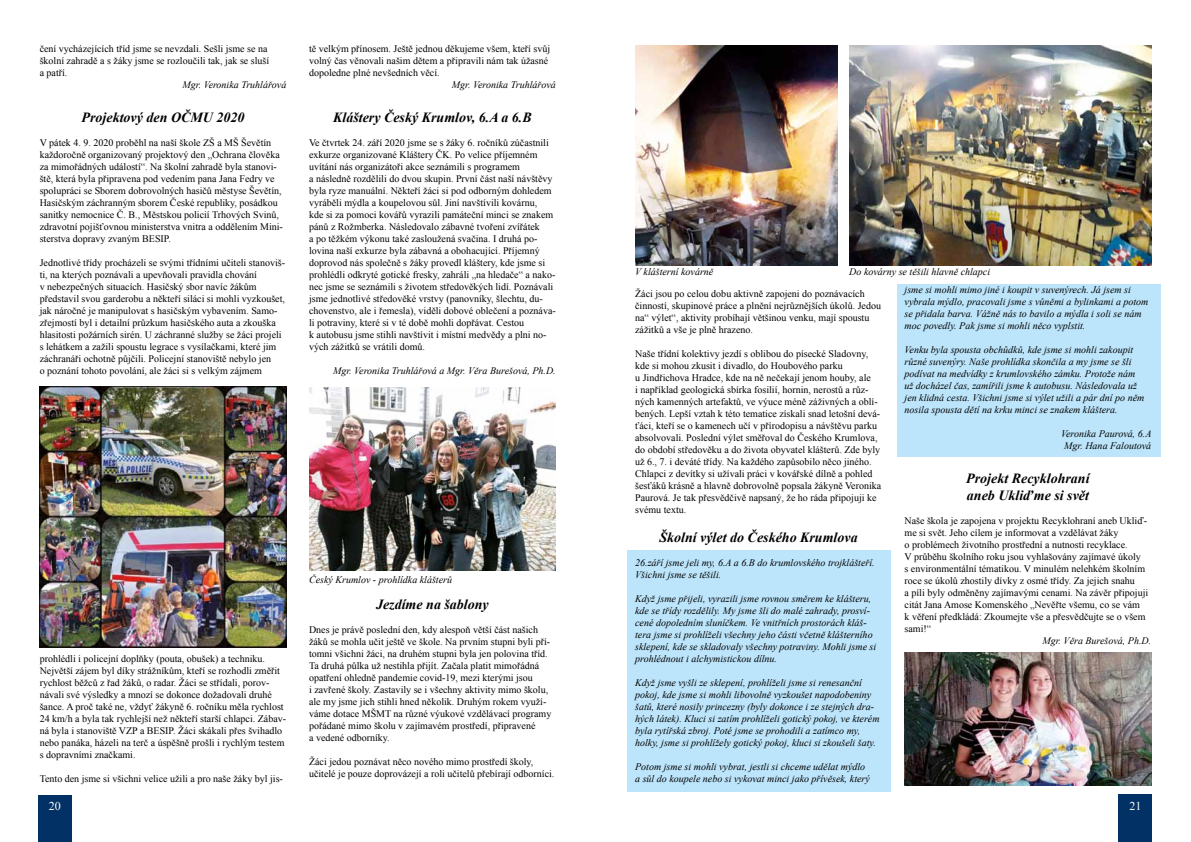
<style>
.page{position:relative;width:1191px;height:842px;background:#fff}
.page>*{position:absolute;margin:0;border:0;box-sizing:border-box;transform-origin:0 0}
.t1{font:italic 700 14px/16.8px "Times New Roman";color:#000}
.t2{font:12px "Times New Roman";color:#fff}
.t3{font:10px/12px "Times New Roman";color:#000}
.t4{font:italic 10px/12px "Times New Roman";color:#000}
</style>
<div class="page">
<div style="left:38px;top:795px;width:34px;height:47px;background:#023265"></div>
<div style="left:1118px;top:794px;width:34px;height:48px;background:#023265"></div>
<div style="left:896px;top:284px;width:264px;height:173px;background:#bce4fa"></div>
<div style="left:627px;top:550px;width:263px;height:242px;background:#bce4fa"></div>
<img style="left:40px;top:387px;width:246px;height:260px">
<img style="left:309px;top:388px;width:247px;height:182px">
<img style="left:635px;top:45px;width:202px;height:220px">
<img style="left:849px;top:46px;width:302px;height:219px">
<img style="left:904px;top:652px;width:247px;height:133px">
<p class="t3" style="left:40px;top:43px;width:231px">čení vycházejících tříd jsme se nevzdali. Sešli jsme se na školní zahradě a s žáky jsme se rozloučili tak, jak se sluší a patří.</p>
<p class="t4" style="left:183px;top:79px;width:105px">Mgr. Veronika Truhlářová</p>
<h1 class="t1" style="left:82px;top:108px;width:164px">Projektový den OČMU 2020</h1>
<p class="t3" style="left:40px;top:136px;width:245px">V pátek 4. 9. 2020 proběhl na naší škole ZŠ a MŠ Ševětín každoročně organizovaný projektový den „Ochrana člověka za mimořádných událostí“. Na školní zahradě byla stanovi&shy;ště, která byla připravena pod vedením pana Jana Fedry ve spolupráci se Sborem dobrovolných hasičů městyse Ševětín, Hasičským záchranným sborem České republiky, posádkou sanitky nemocnice Č. B., Městskou policií Trhových Svinů, zdravotní pojišťovnou ministerstva vnitra a oddělením Mini&shy;sterstva dopravy zvaným BESIP.</p>
<p class="t3" style="left:40px;top:256px;width:247px">Jednotlivé třídy procházeli se svými třídními učiteli stanoviš&shy;ti, na kterých poznávali a upevňovali pravidla chování<br>v nebezpečných situacích. Hasičský sbor navíc žákům představil svou garderobu a někteří siláci si mohli vyzkoušet, jak náročné je manipulovat s hasičským vybavením. Samo&shy;zřejmostí byl i detailní průzkum hasičského auta a zkouška hlasitosti požárních sirén. U záchranné služby se žáci projeli s lehátkem a zažili spoustu legrace s vysílačkami, které jim záchranáři ochotně půjčili. Policejní stanoviště nebylo jen<br>o poznání tohoto povolání, ale žáci si s velkým zájmem</p>
<p class="t3" style="left:309px;top:43px;width:243px">tě velkým přínosem. Ještě jednou děkujeme všem, kteří svůj volný čas věnovali našim dětem a připravili nám tak úžasné dopoledne plné nevšedních věcí.</p>
<p class="t4" style="left:452px;top:79px;width:105px">Mgr. Veronika Truhlářová</p>
<h1 class="t1" style="left:333px;top:108px;width:200px">Kláštery Český Krumlov, 6.A a 6.B</h1>
<p class="t3" style="left:309px;top:136px;width:248px">Ve čtvrtek 24. září 2020 jsme se s žáky 6. ročníků zúčastnili exkurze organizované Kláštery ČK. Po velice příjemném uvítání nás organizátoři akce seznámili s programem<br>a následně rozdělili do dvou skupin. První část naší návštěvy byla ryze manuální. Někteří žáci si pod odborným dohledem vyráběli mýdla a koupelovou sůl. Jiní navštívili kovárnu,<br>kde si za pomoci kovářů vyrazili památeční minci se znakem pánů z Rožmberka. Následovalo zábavné tvoření zvířátek<br>a po těžkém výkonu také zasloužená svačina. I druhá po&shy;lovina naší exkurze byla zábavná a obohacující. Příjemný doprovod nás společně s žáky provedl kláštery, kde jsme si prohlédli odkryté gotické fresky, zahráli „na hledače“ a nako&shy;nec jsme se seznámili s životem středověkých lidí. Poznávali jsme jednotlivé středověké vrstvy (panovníky, šlechtu, du&shy;chovenstvo, ale i řemesla), viděli dobové oblečení a poznáva&shy;li potraviny, které si v té době mohli dopřávat. Cestou<br>k autobusu jsme stihli navštívit i místní medvědy a plni no&shy;vých zážitků se vrátili domů.</p>
<p class="t4" style="left:333px;top:364px;width:224px">Mgr. Veronika Truhlářová a Mgr. Věra Burešová, Ph.D.</p>
<p class="t3" style="left:40px;top:652px;width:248px">prohlédli i policejní doplňky (pouta, obušek) a techniku.<br>Největší zájem byl díky strážníkům, kteří se rozhodli změřit rychlost běžců z řad žáků, o radar. Žáci se střídali, porov&shy;návali své výsledky a mnozí se dokonce dožadovali druhé šance. A proč také ne, vždyť žákyně 6. ročníku měla rychlost 24 km/h a byla tak rychlejší než někteří starší chlapci. Zábav&shy;ná byla i stanoviště VZP a BESIP. Žáci skákali přes švihadlo nebo panáka, házeli na terč a úspěšně prošli i rychlým testem s dopravními značkami.</p>
<p class="t3" style="left:40px;top:772px;width:245px">Tento den jsme si všichni velice užili a pro naše žáky byl jis-</p>
<p class="t4" style="left:309px;top:574px;width:144px">Český Krumlov - prohlídka klášterů</p>
<h1 class="t1" style="left:376px;top:596px;width:114px">Jezdíme na šablony</h1>
<p class="t3" style="left:309px;top:624px;width:244px">Dnes je právě poslední den, kdy alespoň větší část našich žáků se mohla učit ještě ve škole. Na prvním stupni byli pří&shy;tomni všichni žáci, na druhém stupni byla jen polovina tříd.<br>Ta druhá půlka už nestihla přijít. Začala platit mimořádná opatření ohledně pandemie covid-19, mezi kterými jsou<br>i zavřené školy. Zastavily se i všechny aktivity mimo školu, ale my jsme jich stihli hned několik. Druhým rokem využí&shy;váme dotace MŠMT na různé výukové vzdělávací programy pořádané mimo školu v zajímavém prostředí, připravené<br>a vedené odborníky.</p>
<p class="t3" style="left:309px;top:756px;width:247px">Žáci jedou poznávat něco nového mimo prostředí školy, učitelé je pouze doprovázejí a roli učitelů přebírají odborníci.</p>
<p class="t4" style="left:635px;top:266px;width:80px">V klášterní kovárně</p>
<p class="t4" style="left:849px;top:266px;width:142px">Do kovárny se těšili hlavně chlapci</p>
<p class="t3" style="left:635px;top:287px;width:247px">Žáci jsou po celou dobu aktivně zapojeni do poznávacích činností, skupinové práce a plnění nejrůznějších úkolů. Jedou na“ výlet“, aktivity probíhají většinou venku, mají spoustu zážitků a vše je plně hrazeno.</p>
<p class="t3" style="left:635px;top:347px;width:247px">Naše třídní kolektivy jezdí s oblibou do písecké Sladovny, kde si mohou zkusit i divadlo, do Houbového parku<br>u Jindřichova Hradce, kde na ně nečekají jenom houby, ale<br>i například geologická sbírka fosilií, hornin, nerostů a růz&shy;ných kamenných artefaktů, ve výuce méně záživných a oblí&shy;bených. Lepší vztah k této tematice získali snad letošní devá&shy;ťáci, kteří se o kamenech učí v přírodopisu a návštěvu parku absolvovali. Poslední výlet směřoval do Českého Krumlova, do období středověku a do života obyvatel klášterů. Zde byly už 6., 7. i deváté třídy. Na každého zapůsobilo něco jiného.<br>Chlapci z devítky si užívali práci v kovářské dílně a pohled šesťáků krásně a hlavně dobrovolně popsala žákyně Veronika Paurová. Je tak přesvědčivě napsaný, že ho ráda připojuji ke svému textu.</p>
<h1 class="t1" style="left:659px;top:528px;width:200px">Školní výlet do Českého Krumlova</h1>
<p class="t4" style="left:635px;top:556px;width:241px">26.září jsme jeli my, 6.A a 6.B do krumlovského trojklášteří.<br>Všichni jsme se těšili.</p>
<p class="t4" style="left:635px;top:592px;width:243px">Když jsme přijeli, vyrazili jsme rovnou směrem ke klášteru, kde se třídy rozdělily. My jsme šli do malé zahrady, prosví&shy;cené dopoledním sluníčkem. Ve vnitřních prostorách kláš&shy;tera jsme si prohlíželi všechny jeho části včetně klášterního sklepení, kde se skladovaly všechny potraviny. Mohli jsme si prohlédnout i alchymistickou dílnu.</p>
<p class="t4" style="left:635px;top:676px;width:246px">Když jsme vyšli ze sklepení, prohlíželi jsme si renesanční pokoj, kde jsme si mohli libovolně vyzkoušet napodobeniny šatů, které nosily princezny (byly dokonce i ze stejných dra&shy;hých látek). Kluci si zatím prohlíželi gotický pokoj, ve kterém byla rytířská zbroj. Poté jsme se prohodili a zatímco my, holky, jsme si prohlížely gotický pokoj, kluci si zkoušeli šaty.</p>
<p class="t4" style="left:635px;top:760px;width:236px">Potom jsme si mohli vybrat, jestli si chceme udělat mýdlo a sůl do koupele nebo si vykovat minci jako přívěsek, který</p>
<p class="t4" style="left:904px;top:284px;width:245px">jsme si mohli mimo jiné i koupit v suvenýrech. Já jsem si vybrala mýdlo, pracovali jsme s vůněmi a bylinkami a potom se přidala barva. Vážně nás to bavilo a mýdla i soli se nám moc povedly. Pak jsme si mohli něco vyplstit.</p>
<p class="t4" style="left:904px;top:344px;width:241px">Venku byla spousta obchůdků, kde jsme si mohli zakoupit různé suvenýry. Naše prohlídka skončila a my jsme se šli podívat na medvídky z krumlovského zámku. Protože nám už docházel čas, zamířili jsme k autobusu. Následovala už jen klidná cesta. Všichni jsme si výlet užili a pár dní po něm nosila spousta dětí na krku minci se znakem kláštera.</p>
<p class="t4" style="left:1061px;top:428px;width:92px;text-align:center">Veronika Paurová, 6.A<br>Mgr. Hana Faloutová</p>
<h1 class="t1" style="left:966px;top:469px;width:125px">Projekt Recyklohraní aneb Ukliďme si svět</h1>
<p class="t3" style="left:904px;top:514px;width:245px">Naše škola je zapojena v projektu Recyklohraní aneb Ukliď&shy;me si svět. Jeho cílem je informovat a vzdělávat žáky<br>o problémech životního prostřední a nutnosti recyklace.<br>V průběhu školního roku jsou vyhlašovány zajímavé úkoly<br>s environmentální tématikou. V minulém nelehkém školním roce se úkolů zhostily dívky z osmé třídy. Za jejich snahu<br>a píli byly odměněny zajímavými cenami. Na závěr připojuji citát Jana Amose Komenského „Nevěřte všemu, co se vám<br>k věření předkládá: Zkoumejte vše a přesvědčujte se o všem sami!“</p>
<p class="t4" style="left:1042px;top:634px;width:110px">Mgr. Věra Burešová, Ph.D.</p>
<p class="t2" style="left:49px;top:798px;width:13px">20</p>
<p class="t2" style="left:1129px;top:797px;width:13px">21</p>
</div>
